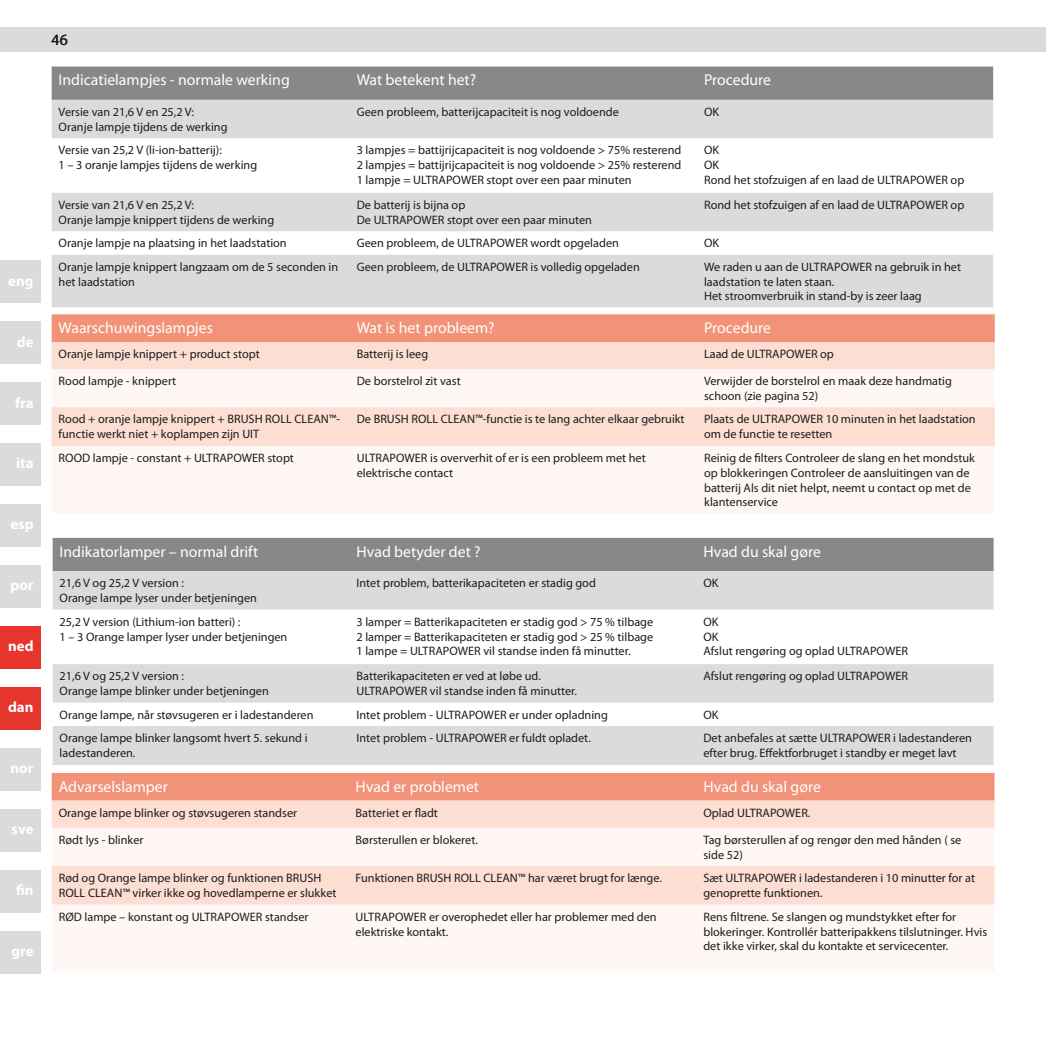
<style>
.page{position:relative;width:1046px;height:1046px;background:#fff}
.page>*{position:absolute;margin:0;border:0;box-sizing:border-box;transform-origin:0 0}
.t1{font:15.75px "Myriad Pro";color:#fff}
.t2{font:15.75px "Myriad Pro";color:#1d1d1b}
.t3{font:700 14.88px "Myriad Pro";color:#fff}
.t4{font:12.25px/14.7px "Myriad Pro";color:#1d1d1b}
</style>
<div class="page">
<div style="left:0;top:27px;width:1046px;height:25px;background:#dbdbdb"></div>
<div style="left:0;top:260px;width:41px;height:43px;background:#dbdbdb"></div>
<div style="left:0;top:321px;width:41px;height:43px;background:#dbdbdb"></div>
<div style="left:0;top:382px;width:41px;height:43px;background:#dbdbdb"></div>
<div style="left:0;top:443px;width:41px;height:43px;background:#dbdbdb"></div>
<div style="left:0;top:504px;width:41px;height:43px;background:#dbdbdb"></div>
<div style="left:0;top:565px;width:41px;height:43px;background:#dbdbdb"></div>
<div style="left:0;top:626px;width:41px;height:43px;background:#e6352c"></div>
<div style="left:0;top:687px;width:41px;height:43px;background:#e6352c"></div>
<div style="left:0;top:748px;width:41px;height:43px;background:#dbdbdb"></div>
<div style="left:0;top:809px;width:41px;height:43px;background:#dbdbdb"></div>
<div style="left:0;top:870px;width:41px;height:43px;background:#dbdbdb"></div>
<div style="left:0;top:931px;width:41px;height:43px;background:#dbdbdb"></div>
<div style="left:52px;top:67px;width:941px;height:33px;background:#888"></div>
<svg style="left:52px;top:100px;width:941px;height:207px;fill:#dbdbdb"></svg>
<div style="left:52px;top:314px;width:943px;height:28px;background:#f29278"></div>
<div style="left:52px;top:342px;width:943px;height:27px;background:#fcded3"></div>
<svg style="left:52px;top:369px;width:943px;height:77px"></svg>
<div style="left:53px;top:538px;width:940px;height:33px;background:#888"></div>
<svg style="left:53px;top:571px;width:940px;height:194px;fill:#dbdbdb"></svg>
<div style="left:52px;top:773px;width:942px;height:27px;background:#f29278"></div>
<svg style="left:52px;top:800px;width:942px;height:28px;background:#fbddd2"></svg>
<div style="left:52px;top:865px;width:942px;height:40px;background:#fcded3"></div>
<p class="t3" style="left:8px;top:272px;width:27px">eng</p>
<p class="t3" style="left:17px;top:333px;width:18px">de</p>
<p class="t3" style="left:15px;top:394px;width:20px">fra</p>
<p class="t3" style="left:16px;top:455px;width:19px">ita</p>
<p class="t3" style="left:10px;top:516px;width:25px">esp</p>
<p class="t3" style="left:10px;top:577px;width:25px">por</p>
<p class="t3" style="left:8px;top:638px;width:27px">ned</p>
<p class="t3" style="left:8px;top:699px;width:27px">dan</p>
<p class="t3" style="left:11px;top:760px;width:24px">nor</p>
<p class="t3" style="left:12px;top:821px;width:23px">sve</p>
<p class="t3" style="left:16px;top:881px;width:19px">fin</p>
<p class="t3" style="left:11px;top:942px;width:24px">gre</p>
<p class="t2" style="left:52px;top:31px;width:18px">46</p>
<p class="t1" style="left:59px;top:71px;width:233px">Indicatielampjes - normale werking</p>
<p class="t1" style="left:357px;top:71px;width:121px">Wat betekent het?</p>
<p class="t1" style="left:704px;top:71px;width:69px">Procedure</p>
<p class="t4" style="left:59px;top:105px;width:170px">Versie van 21,6 V en 25,2 V:<br>Oranje lampje tijdens de werking</p>
<p class="t4" style="left:357px;top:105px;width:264px">Geen probleem, batterijcapaciteit is nog voldoende</p>
<p class="t4" style="left:704px;top:105px;width:17px">OK</p>
<p class="t4" style="left:59px;top:143px;width:200px">Versie van 25,2 V (li-ion-batterij):<br>1 – 3 oranje lampjes tijdens de werking</p>
<p class="t4" style="left:357px;top:143px;width:326px;text-align:justify">3 lampjes = battijrijcapaciteit is nog voldoende &gt; 75% resterend 2 lampjes = battijrijcapaciteit is nog voldoende &gt; 25% resterend 1 lampje = ULTRAPOWER stopt over een paar minuten</p>
<p class="t4" style="left:704px;top:143px;width:262px">OK<br>OK<br>Rond het stofzuigen af en laad de ULTRAPOWER op</p>
<p class="t4" style="left:59px;top:198px;width:217px">Versie van 21,6 V en 25,2 V:<br>Oranje lampje knippert tijdens de werking</p>
<p class="t4" style="left:357px;top:198px;width:237px">De batterij is bijna op<br>De ULTRAPOWER stopt over een paar minuten</p>
<p class="t4" style="left:704px;top:198px;width:262px">Rond het stofzuigen af en laad de ULTRAPOWER op</p>
<p class="t4" style="left:59px;top:236px;width:230px">Oranje lampje na plaatsing in het laadstation</p>
<p class="t4" style="left:357px;top:236px;width:264px">Geen probleem, de ULTRAPOWER wordt opgeladen</p>
<p class="t4" style="left:704px;top:236px;width:17px">OK</p>
<p class="t4" style="left:59px;top:260px;width:281px">Oranje lampje knippert langzaam om de 5 seconden in het laadstation</p>
<p class="t4" style="left:357px;top:260px;width:285px">Geen probleem, de ULTRAPOWER is volledig opgeladen</p>
<p class="t4" style="left:704px;top:260px;width:259px">We raden u aan de ULTRAPOWER na gebruik in het laadstation te laten staan.<br>Het stroomverbruik in stand-by is zeer laag</p>
<p class="t1" style="left:59px;top:319px;width:156px">Waarschuwingslampjes</p>
<p class="t1" style="left:357px;top:319px;width:139px">Wat is het probleem?</p>
<p class="t1" style="left:704px;top:319px;width:69px">Procedure</p>
<p class="t4" style="left:59px;top:347px;width:203px">Oranje lampje knippert + product stopt</p>
<p class="t4" style="left:357px;top:347px;width:73px">Batterij is leeg</p>
<p class="t4" style="left:704px;top:347px;width:131px">Laad de ULTRAPOWER op</p>
<p class="t4" style="left:59px;top:374px;width:119px">Rood lampje - knippert</p>
<p class="t4" style="left:357px;top:374px;width:106px">De borstelrol zit vast</p>
<p class="t4" style="left:704px;top:374px;width:249px">Verwijder de borstelrol en maak deze handmatig schoon (zie pagina 52)</p>
<p class="t4" style="left:59px;top:412px;width:283px">Rood + oranje lampje knippert + BRUSH ROLL CLEAN™- functie werkt niet + koplampen zijn UIT</p>
<p class="t4" style="left:357px;top:412px;width:329px">De BRUSH ROLL CLEAN™-functie is te lang achter elkaar gebruikt</p>
<p class="t4" style="left:704px;top:412px;width:273px">Plaats de ULTRAPOWER 10 minuten in het laadstation om de functie te resetten</p>
<p class="t4" style="left:59px;top:451px;width:237px">ROOD lampje - constant + ULTRAPOWER stopt</p>
<p class="t4" style="left:357px;top:451px;width:291px">ULTRAPOWER is oververhit of er is een probleem met het elektrische contact</p>
<p class="t4" style="left:704px;top:451px;width:272px">Reinig de filters Controleer de slang en het mondstuk op blokkeringen Controleer de aansluitingen van de batterij Als dit niet helpt, neemt u contact op met de klantenservice</p>
<p class="t1" style="left:60px;top:543px;width:200px">Indikatorlamper – normal drift</p>
<p class="t1" style="left:356px;top:543px;width:126px">Hvad betyder det ?</p>
<p class="t1" style="left:703px;top:543px;width:119px">Hvad du skal gøre</p>
<p class="t4" style="left:60px;top:576px;width:199px">21,6 V og 25,2 V version :<br>Orange lampe lyser under betjeningen</p>
<p class="t4" style="left:356px;top:576px;width:241px">Intet problem, batterikapaciteten er stadig god</p>
<p class="t4" style="left:703px;top:576px;width:17px">OK</p>
<p class="t4" style="left:60px;top:614px;width:229px">25,2 V version (Lithium-ion batteri) :<br>1 – 3 Orange lamper lyser under betjeningen</p>
<p class="t4" style="left:356px;top:614px;width:298px;text-align:justify">3 lamper = Batterikapaciteten er stadig god &gt; 75 % tilbage 2 lamper = Batterikapaciteten er stadig god &gt; 25 % tilbage 1 lampe = ULTRAPOWER vil standse inden få minutter.</p>
<p class="t4" style="left:703px;top:614px;width:206px">OK<br>OK<br>Afslut rengøring og oplad ULTRAPOWER</p>
<p class="t4" style="left:60px;top:669px;width:211px">21,6 V og 25,2 V version :<br>Orange lampe blinker under betjeningen</p>
<p class="t4" style="left:356px;top:669px;width:222px">Batterikapaciteten er ved at løbe ud.<br>ULTRAPOWER vil standse inden få minutter.</p>
<p class="t4" style="left:703px;top:669px;width:206px">Afslut rengøring og oplad ULTRAPOWER</p>
<p class="t4" style="left:60px;top:707px;width:255px">Orange lampe, når støvsugeren er i ladestanderen</p>
<p class="t4" style="left:356px;top:707px;width:253px">Intet problem - ULTRAPOWER er under opladning</p>
<p class="t4" style="left:703px;top:707px;width:17px">OK</p>
<p class="t4" style="left:60px;top:731px;width:249px">Orange lampe blinker langsomt hvert 5. sekund i ladestanderen.</p>
<p class="t4" style="left:356px;top:731px;width:236px">Intet problem - ULTRAPOWER er fuldt opladet.</p>
<p class="t4" style="left:703px;top:731px;width:270px">Det anbefales at sætte ULTRAPOWER i ladestanderen efter brug. Effektforbruget i standby er meget lavt</p>
<p class="t1" style="left:59px;top:778px;width:111px">Advarselslamper</p>
<p class="t1" style="left:356px;top:778px;width:125px">Hvad er problemet</p>
<p class="t1" style="left:703px;top:778px;width:119px">Hvad du skal gøre</p>
<p class="t4" style="left:59px;top:805px;width:240px">Orange lampe blinker og støvsugeren standser</p>
<p class="t4" style="left:356px;top:805px;width:84px">Batteriet er fladt</p>
<p class="t4" style="left:703px;top:805px;width:109px">Oplad ULTRAPOWER.</p>
<p class="t4" style="left:59px;top:832px;width:86px">Rødt lys - blinker</p>
<p class="t4" style="left:356px;top:832px;width:124px">Børsterullen er blokeret.</p>
<p class="t4" style="left:703px;top:832px;width:259px">Tag børsterullen af og rengør den med hånden ( se side 52)</p>
<p class="t4" style="left:59px;top:870px;width:279px">Rød og Orange lampe blinker og funktionen BRUSH<br>ROLL CLEAN™ virker ikke og hovedlamperne er slukket</p>
<p class="t4" style="left:356px;top:870px;width:308px">Funktionen BRUSH ROLL CLEAN™ har været brugt for længe.</p>
<p class="t4" style="left:703px;top:870px;width:273px">Sæt ULTRAPOWER i ladestanderen i 10 minutter for at genoprette funktionen.</p>
<p class="t4" style="left:59px;top:909px;width:251px">RØD lampe – konstant og ULTRAPOWER standser</p>
<p class="t4" style="left:356px;top:909px;width:303px">ULTRAPOWER er overophedet eller har problemer med den elektriske kontakt.</p>
<p class="t4" style="left:703px;top:909px;width:285px">Rens filtrene. Se slangen og mundstykket efter for blokeringer. Kontrollér batteripakkens tilslutninger. Hvis det ikke virker, skal du kontakte et servicecenter.</p>
</div>
